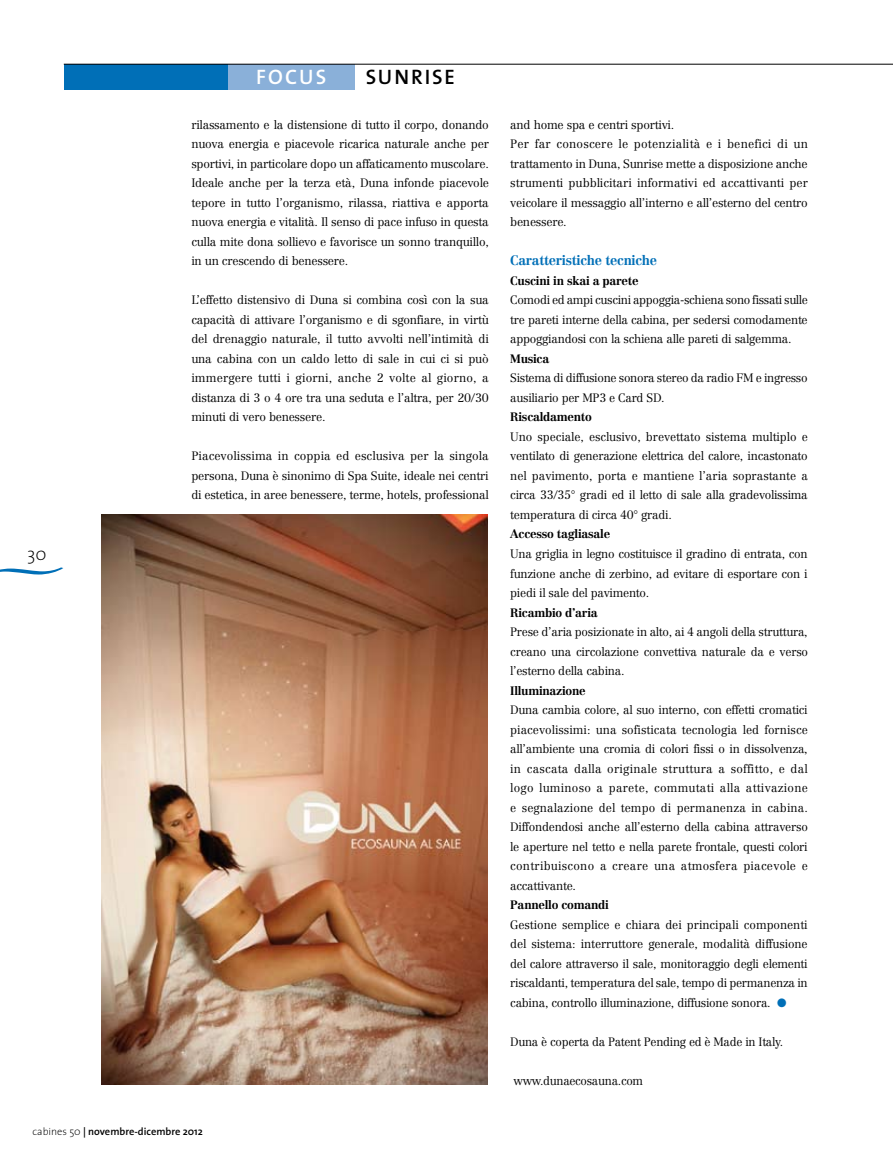
<style>
.page{position:relative;width:893px;height:1170px;background:#fff}
.page>*{position:absolute;margin:0;border:0;box-sizing:border-box;transform-origin:0 0}
.t1{font:69.6px "Vivaldii";color:#006fb7;scale:2.62 1}
.t2{font:600 21px "The Sans";letter-spacing:.095em;color:#000}
.t3{font:600 21px "The Sans";letter-spacing:.1em;color:#fff}
.t4{font:200 18px "The Sans";color:#000}
.t5{font:700 13.5px "Centennial";letter-spacing:-.025em;color:#006fb7}
.t6{font:300 12px/19.5px "Centennial";letter-spacing:-.02em;color:#000;text-align:justify}
.t7{font:700 12px "Centennial";letter-spacing:-.025em;color:#000}
.t8{font:600 10.5px "The Sans";color:#000}
.s1{font-weight:200}
.s2{font-family:"The Sans Semi Bold Caps";font-weight:400}
.s3{color:#006fb7}
</style>
<div class="page">
<div style="left:227px;top:64px;width:128px;height:25px;background:#8ab0d9"></div>
<div style="left:64px;top:64px;width:163px;height:25px;background:#006fb7"></div>
<hr style="left:64px;top:64px;width:829px;height:1px;background:#000">
<img style="left:101px;top:514px;width:387px;height:570px">
<h2 class="t3" style="left:256px;top:60px;width:71px">focus</h2>
<h2 class="t2" style="left:366px;top:60px;width:91px">Sunrise</h2>
<h3 class="t4" style="left:27px;top:538px;width:21px">30</h3>
<h1 class="t1" style="left:-36px;top:555px;width:48px">~</h1>
<p class="t6" style="left:191px;top:115px;width:299px">rilassamento e la distensione di tutto il corpo, donando nuova energia e piacevole ricarica naturale anche per sportivi, in particolare dopo un affaticamento muscolare.<br>Ideale anche per la terza età, Duna infonde piacevole tepore in tutto l’organismo, rilassa, riattiva e apporta nuova energia e vitalità. Il senso di pace infuso in questa culla mite dona sollievo e favorisce un sonno tranquillo, in un crescendo di benessere.</p>
<p class="t6" style="left:191px;top:290px;width:299px">L’effetto distensivo di Duna si combina così con la sua capacità di attivare l’organismo e di sgonfiare, in virtù del drenaggio naturale, il tutto avvolti nell’intimità di una cabina con un caldo letto di sale in cui ci si può immergere tutti i giorni, anche 2 volte al giorno, a distanza di 3 o 4 ore tra una seduta e l’altra, per 20/30 minuti di vero benessere.</p>
<p class="t6" style="left:191px;top:446px;width:299px">Piacevolissima in coppia ed esclusiva per la singola persona, Duna è sinonimo di Spa Suite, ideale nei centri di estetica, in aree benessere, terme, hotels, professional</p>
<p class="t8" style="left:33px;top:1122px;width:172px"><span class="s1">cabines 50</span> <span class="s2">|</span> novembre-dicembre 2012</p>
<p class="t6" style="left:510px;top:115px;width:299px;text-align:left">and home spa e centri sportivi.<br>Per far conoscere le potenzialità e i benefici di un trattamento in Duna, Sunrise mette a disposizione anche strumenti pubblicitari informativi ed accattivanti per veicolare il messaggio all’interno e all’esterno del centro benessere.</p>
<p class="t5" style="left:510px;top:252px;width:148px">Caratteristiche tecniche</p>
<p class="t7" style="left:510px;top:273px;width:130px">Cuscini in skai a parete</p>
<p class="t6" style="left:510px;top:290px;width:299px">Comodi ed ampi cuscini appoggia-schiena sono fissati sulle tre pareti interne della cabina, per sedersi comodamente appoggiandosi con la schiena alle pareti di salgemma.</p>
<p class="t7" style="left:510px;top:351px;width:41px">Musica</p>
<p class="t6" style="left:510px;top:368px;width:299px">Sistema di diffusione sonora stereo da radio FM e ingresso ausiliario per MP3 e Card SD.</p>
<p class="t7" style="left:510px;top:410px;width:83px">Riscaldamento</p>
<p class="t6" style="left:510px;top:427px;width:299px">Uno speciale, esclusivo, brevettato sistema multiplo e ventilato di generazione elettrica del calore, incastonato nel pavimento, porta e mantiene l’aria soprastante a circa 33/35° gradi ed il letto di sale alla gradevolissima temperatura di circa 40° gradi.</p>
<p class="t7" style="left:510px;top:527px;width:101px">Accesso tagliasale</p>
<p class="t6" style="left:510px;top:544px;width:299px">Una griglia in legno costituisce il gradino di entrata, con funzione anche di zerbino, ad evitare di esportare con i piedi il sale del pavimento.</p>
<p class="t7" style="left:510px;top:605px;width:89px">Ricambio d’aria</p>
<p class="t6" style="left:510px;top:622px;width:299px">Prese d’aria posizionate in alto, ai 4 angoli della struttura, creano una circolazione convettiva naturale da e verso l’esterno della cabina.</p>
<p class="t7" style="left:510px;top:683px;width:77px">Illuminazione</p>
<p class="t6" style="left:510px;top:700px;width:299px">Duna cambia colore, al suo interno, con effetti cromatici piacevolissimi: una sofisticata tecnologia led fornisce all’ambiente una cromia di colori fissi o in dissolvenza, in cascata dalla originale struttura a soffitto, e dal logo luminoso a parete, commutati alla attivazione e segnalazione del tempo di permanenza in cabina.<br>Diffondendosi anche all’esterno della cabina attraverso le aperture nel tetto e nella parete frontale, questi colori contribuiscono a creare una atmosfera piacevole e accattivante.</p>
<p class="t7" style="left:510px;top:897px;width:100px">Pannello comandi</p>
<p class="t6" style="left:510px;top:914px;width:299px">Gestione semplice e chiara dei principali componenti del sistema: interruttore generale, modalità diffusione del calore attraverso il sale, monitoraggio degli elementi riscaldanti, temperatura del sale, tempo di permanenza in cabina, controllo illuminazione, diffusione sonora. <span class="s3">●</span></p>
<p class="t6" style="left:510px;top:1031px;width:275px">Duna è coperta da Patent Pending ed è Made in Italy.</p>
<p class="t6" style="left:513px;top:1070px;width:131px">www.dunaecosauna.com</p>
</div>
